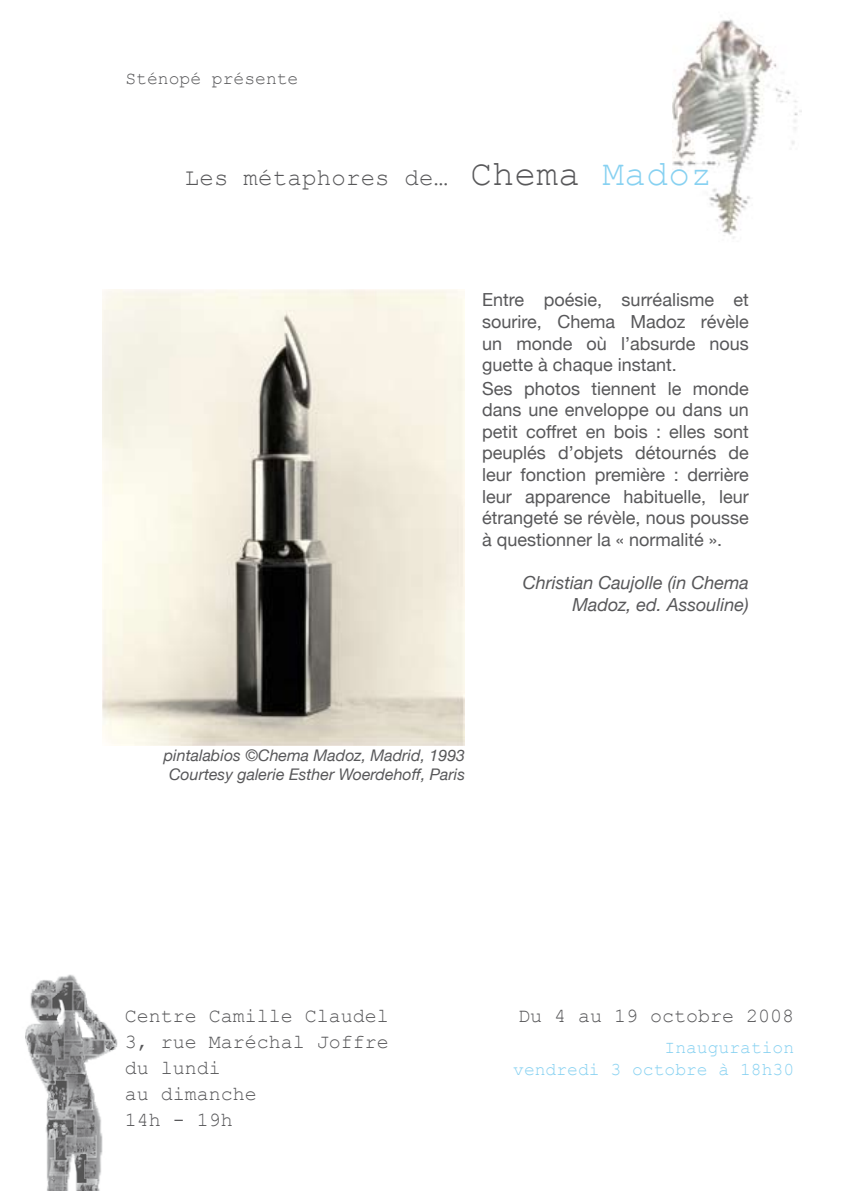
<style>
.page{position:relative;width:851px;height:1191px;background:#fff}
.page>*{position:absolute;margin:0;border:0;box-sizing:border-box;transform-origin:0 0}
.t1{font:24px "Courier New";letter-spacing:.01em;color:#58585a}
.t2{font:20px/26px "Courier New";color:#58585a}
.t3{font:18px/21.6px "Helvetica Neue";color:#58585a;text-align:justify}
.t4{font:italic 18px/21.6px "Helvetica Neue";color:#58585a;text-align:right}
.t5{font:18px/21.6px "Courier New";color:#87d1f1;text-align:right}
.t6{font:18px "Courier New";color:#58585a}
.t7{font:italic 16px/19.2px "Helvetica Neue";color:#58585a;text-align:center}
.s1{font-size:36px}
.s2{font-size:36px;color:#87d1f1}
.s3{font-style:normal}
</style>
<div class="page">
<img style="left:25px;top:974px;width:93px;height:217px">
<img style="left:672px;top:19px;width:129px;height:220px">
<img style="left:102px;top:289px;width:362px;height:457px">
<p class="t6" style="left:125px;top:67px;width:174px">Sténopé présente</p>
<h1 class="t1" style="left:185px;top:163px;width:528px">Les métaphores de… <span class="s1">Chema</span> <span class="s2">Madoz</span></h1>
<p class="t3" style="left:482px;top:289px;width:268px">Entre poésie, surréalisme et sourire, Chema Madoz révèle un monde où l’absurde nous guette à chaque instant.</p>
<p class="t3" style="left:482px;top:377px;width:268px">Ses photos tiennent le monde dans une enveloppe ou dans un petit coffret en bois : elles sont peuplés d’objets détournés de leur fonction première : derrière leur apparence habituelle, leur étrangeté se révèle, nous pousse à questionner la « normalité ».</p>
<p class="t4" style="left:522px;top:571px;width:228px">Christian Caujolle (in Chema<br>Madoz, ed. Assouline)</p>
<p class="t7" style="left:164px;top:745px;width:303px">pintalabios <span class="s3">©</span>Chema Madoz, Madrid, 1993<br>Courtesy galerie Esther Woerdehoff, Paris</p>
<p class="t2" style="left:125px;top:1002px;width:266px">Centre Camille Claudel<br>3, rue Maréchal Joffre du lundi<br>au dimanche<br>14h - 19h</p>
<p class="t2" style="left:518px;top:1001px;width:278px">Du 4 au 19 octobre 2008</p>
<p class="t5" style="left:513px;top:1036px;width:282px">Inauguration<br>vendredi 3 octobre à 18h30</p>
</div>
